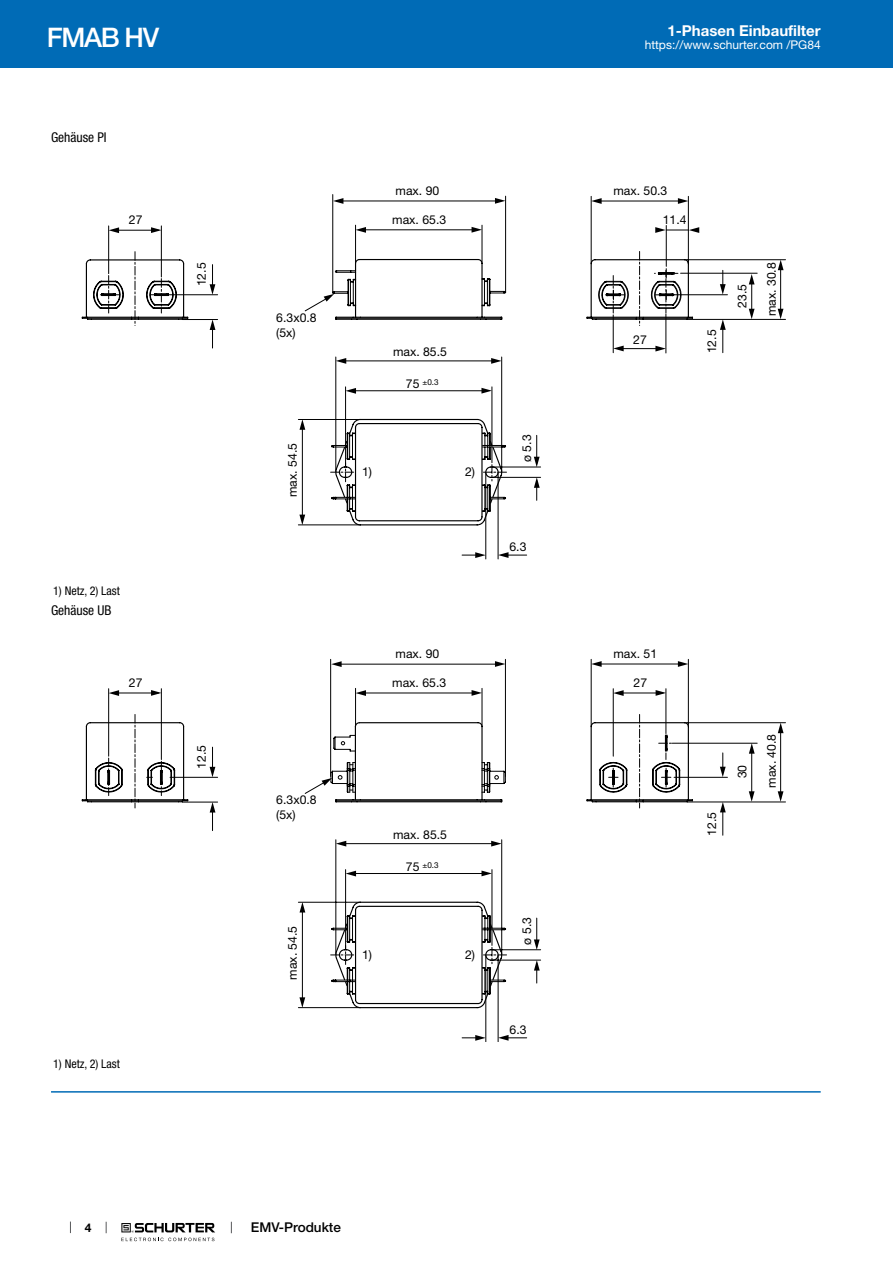
<style>
.page{position:relative;width:893px;height:1263px;background:#fff}
.page>*{position:absolute;margin:0;border:0;box-sizing:border-box;transform-origin:0 0}
.t1{font:500 27px "Helvetica Neue LT";letter-spacing:-.05em;color:#fff}
.t2{font:700 15px "Helvetica Neue LT";color:#fff}
.t3{font:condensed 13.5px "Helvetica Neue LT";color:#000}
.t4{font:500 13.5px "Helvetica Neue LT";color:#000}
.t5{font:12.3px/14.7px "Helvetica Neue LT";color:#000}
.t6{font:12px "Helvetica Neue LT";color:#fff}
.t7{font:condensed 12px "Helvetica Neue LT";color:#000}
.t8{font:700 12px "Helvetica Neue LT";color:#000}
.t9{font:8.1px "Helvetica Neue LT";color:#000}
</style>
<div class="page">
<svg style="left:70px;top:1221px;width:1px;height:12px"></svg>
<svg style="left:121px;top:1223px;width:94px;height:18px"></svg>
<div style="left:0;top:0;width:893px;height:68px;background:#006bb6"></div>
<hr style="left:113px;top:230px;width:46px;height:1px;background:#000">
<svg style="left:332px;top:194px;width:356px;height:57px"></svg>
<hr style="left:108px;top:226px;width:1px;height:48px;background:#000">
<hr style="left:161px;top:226px;width:1px;height:51px;background:#000">
<hr style="left:666px;top:225px;width:1px;height:41px;background:#000">
<hr style="left:674px;top:294px;width:53px;height:1px;background:#000">
<hr style="left:681px;top:273px;width:76px;height:1px;background:#000">
<hr style="left:687px;top:319px;width:98px;height:1px;background:#000">
<hr style="left:780px;top:264px;width:1px;height:52px;background:#000">
<hr style="left:685px;top:259px;width:100px;height:1px;background:#000">
<hr style="left:591px;top:196px;width:1px;height:67px;background:#000">
<hr style="left:688px;top:196px;width:1px;height:67px;background:#000">
<hr style="left:613px;top:315px;width:1px;height:38px;background:#000">
<hr style="left:666px;top:314px;width:1px;height:39px;background:#000">
<hr style="left:596px;top:201px;width:86px;height:1px;background:#000">
<svg style="left:109px;top:227px;width:10px;height:6px"></svg>
<svg style="left:151px;top:227px;width:10px;height:6px"></svg>
<svg style="left:655px;top:227px;width:44px;height:6px"></svg>
<svg style="left:591px;top:198px;width:11px;height:6px"></svg>
<svg style="left:678px;top:198px;width:10px;height:6px"></svg>
<svg style="left:356px;top:227px;width:10px;height:6px"></svg>
<svg style="left:472px;top:227px;width:10px;height:6px"></svg>
<svg style="left:333px;top:198px;width:10px;height:6px"></svg>
<svg style="left:495px;top:198px;width:10px;height:6px"></svg>
<svg style="left:82px;top:251px;width:612px;height:100px"></svg>
<svg style="left:778px;top:260px;width:6px;height:10px"></svg>
<svg style="left:778px;top:309px;width:5px;height:10px"></svg>
<svg style="left:720px;top:319px;width:6px;height:34px"></svg>
<svg style="left:720px;top:270px;width:6px;height:25px"></svg>
<svg style="left:749px;top:274px;width:6px;height:45px"></svg>
<hr style="left:493px;top:477px;width:48px;height:1px;background:#000">
<hr style="left:485px;top:473px;width:1px;height:86px;background:#000">
<hr style="left:498px;top:473px;width:1px;height:86px;background:#000">
<hr style="left:492px;top:387px;width:1px;height:76px;background:#000">
<hr style="left:492px;top:467px;width:49px;height:1px;background:#000">
<hr style="left:501px;top:357px;width:1px;height:115px;background:#000">
<hr style="left:298px;top:525px;width:62px;height:1px;background:#000">
<hr style="left:298px;top:419px;width:62px;height:1px;background:#000">
<hr style="left:302px;top:424px;width:1px;height:97px;background:#000">
<hr style="left:345px;top:387px;width:1px;height:78px;background:#000">
<hr style="left:351px;top:390px;width:135px;height:1px;background:#000">
<hr style="left:336px;top:357px;width:1px;height:115px;background:#000">
<hr style="left:340px;top:361px;width:156px;height:1px;background:#000">
<svg style="left:299px;top:420px;width:6px;height:10px"></svg>
<svg style="left:299px;top:515px;width:6px;height:10px"></svg>
<svg style="left:346px;top:388px;width:10px;height:6px"></svg>
<svg style="left:481px;top:388px;width:11px;height:6px"></svg>
<svg style="left:336px;top:358px;width:10px;height:6px"></svg>
<svg style="left:491px;top:358px;width:11px;height:6px"></svg>
<svg style="left:534px;top:477px;width:6px;height:23px"></svg>
<svg style="left:534px;top:435px;width:6px;height:32px"></svg>
<svg style="left:462px;top:552px;width:24px;height:6px"></svg>
<svg style="left:498px;top:552px;width:29px;height:6px"></svg>
<svg style="left:331px;top:418px;width:175px;height:108px"></svg>
<hr style="left:113px;top:693px;width:46px;height:1px;background:#000">
<hr style="left:505px;top:659px;width:1px;height:117px;background:#000">
<hr style="left:330px;top:659px;width:1px;height:117px;background:#000">
<svg style="left:330px;top:664px;width:358px;height:138px"></svg>
<hr style="left:108px;top:689px;width:1px;height:67px;background:#000">
<hr style="left:161px;top:689px;width:1px;height:70px;background:#000">
<hr style="left:87px;top:800px;width:45px;height:1px;background:#000">
<hr style="left:618px;top:693px;width:45px;height:1px;background:#000">
<hr style="left:613px;top:689px;width:1px;height:67px;background:#000">
<hr style="left:666px;top:689px;width:1px;height:45px;background:#000">
<hr style="left:674px;top:777px;width:53px;height:1px;background:#000">
<hr style="left:672px;top:743px;width:85px;height:1px;background:#000">
<hr style="left:687px;top:802px;width:98px;height:1px;background:#000">
<hr style="left:751px;top:747px;width:1px;height:47px;background:#000">
<hr style="left:780px;top:727px;width:1px;height:72px;background:#000">
<hr style="left:685px;top:722px;width:100px;height:1px;background:#000">
<hr style="left:591px;top:659px;width:1px;height:67px;background:#000">
<hr style="left:688px;top:659px;width:1px;height:67px;background:#000">
<hr style="left:596px;top:664px;width:86px;height:1px;background:#000">
<hr style="left:486px;top:955px;width:1px;height:87px;background:#000">
<hr style="left:498px;top:955px;width:1px;height:87px;background:#000">
<svg style="left:109px;top:690px;width:10px;height:6px"></svg>
<svg style="left:151px;top:690px;width:10px;height:6px"></svg>
<svg style="left:613px;top:690px;width:11px;height:6px"></svg>
<svg style="left:656px;top:690px;width:10px;height:6px"></svg>
<svg style="left:591px;top:661px;width:11px;height:6px"></svg>
<svg style="left:678px;top:661px;width:10px;height:6px"></svg>
<svg style="left:356px;top:690px;width:10px;height:6px"></svg>
<svg style="left:472px;top:690px;width:10px;height:6px"></svg>
<svg style="left:331px;top:661px;width:11px;height:6px"></svg>
<svg style="left:495px;top:661px;width:10px;height:6px"></svg>
<svg style="left:778px;top:723px;width:6px;height:10px"></svg>
<svg style="left:778px;top:791px;width:5px;height:11px"></svg>
<svg style="left:720px;top:802px;width:6px;height:33px"></svg>
<svg style="left:720px;top:753px;width:6px;height:24px"></svg>
<svg style="left:749px;top:743px;width:6px;height:11px"></svg>
<svg style="left:749px;top:791px;width:6px;height:11px"></svg>
<svg style="left:462px;top:1035px;width:24px;height:6px"></svg>
<svg style="left:498px;top:1035px;width:29px;height:6px"></svg>
<svg style="left:95px;top:714px;width:585px;height:294px"></svg>
<hr style="left:51px;top:1091px;width:770px;height:1px;background:#006bb6">
<h1 class="t1" style="left:47px;top:21px;width:114px">FMAB HV</h1>
<p class="t3" style="left:51px;top:130px;width:57px">Gehäuse PI</p>
<p class="t5" style="left:129px;top:212px;width:15px">27</p>
<p class="t5" style="left:194px;top:286px;width:25px;rotate:-90deg">12.5</p>
<p class="t7" style="left:53px;top:584px;width:68px">1) Netz, 2) Last</p>
<p class="t3" style="left:51px;top:603px;width:62px">Gehäuse UB</p>
<p class="t5" style="left:129px;top:675px;width:15px">27</p>
<p class="t5" style="left:194px;top:769px;width:25px;rotate:-90deg">12.5</p>
<p class="t7" style="left:53px;top:1057px;width:68px">1) Netz, 2) Last</p>
<p class="t5" style="left:276px;top:310px;width:42px">6.3x0.8 (5x)</p>
<p class="t5" style="left:285px;top:497px;width:55px;rotate:-90deg">max. 54.5</p>
<p class="t5" style="left:276px;top:793px;width:42px">6.3x0.8 (5x)</p>
<p class="t5" style="left:285px;top:980px;width:55px;rotate:-90deg">max. 54.5</p>
<p class="t5" style="left:396px;top:183px;width:45px">max. 90</p>
<p class="t5" style="left:392px;top:212px;width:55px">max. 65.3</p>
<p class="t5" style="left:393px;top:344px;width:55px">max. 85.5</p>
<p class="t5" style="left:406px;top:376px;width:15px">75</p>
<p class="t9" style="left:422px;top:377px;width:18px">±0.3</p>
<p class="t5" style="left:362px;top:464px;width:11px">1)</p>
<p class="t5" style="left:465px;top:464px;width:11px">2)</p>
<p class="t5" style="left:519px;top:462px;width:29px;rotate:-90deg">ø 5.3</p>
<p class="t5" style="left:509px;top:539px;width:19px">6.3</p>
<p class="t5" style="left:396px;top:646px;width:45px">max. 90</p>
<p class="t5" style="left:392px;top:675px;width:55px">max. 65.3</p>
<p class="t5" style="left:393px;top:827px;width:55px">max. 85.5</p>
<p class="t5" style="left:406px;top:859px;width:15px">75</p>
<p class="t9" style="left:422px;top:860px;width:18px">±0.3</p>
<p class="t5" style="left:362px;top:947px;width:11px">1)</p>
<p class="t5" style="left:465px;top:947px;width:11px">2)</p>
<p class="t5" style="left:519px;top:945px;width:29px;rotate:-90deg">ø 5.3</p>
<p class="t5" style="left:509px;top:1021px;width:19px">6.3</p>
<p class="t8" style="left:85px;top:1220px;width:8px">4</p>
<p class="t4" style="left:251px;top:1219px;width:92px">EMV-Produkte</p>
<p class="t2" style="left:667px;top:21px;width:155px">1-Phasen Einbaufilter</p>
<p class="t6" style="left:645px;top:38px;width:178px">https://www.schurter.com /PG84</p>
<p class="t5" style="left:613px;top:183px;width:55px">max. 50.3</p>
<p class="t5" style="left:663px;top:212px;width:25px">11.4</p>
<p class="t5" style="left:633px;top:332px;width:15px">27</p>
<p class="t5" style="left:704px;top:353px;width:25px;rotate:-90deg">12.5</p>
<p class="t5" style="left:735px;top:308px;width:25px;rotate:-90deg">23.5</p>
<p class="t5" style="left:764px;top:316px;width:55px;rotate:-90deg">max. 30.8</p>
<p class="t5" style="left:613px;top:646px;width:45px">max. 51</p>
<p class="t5" style="left:633px;top:675px;width:15px">27</p>
<p class="t5" style="left:704px;top:836px;width:25px;rotate:-90deg">12.5</p>
<p class="t5" style="left:735px;top:778px;width:15px;rotate:-90deg">30</p>
<p class="t5" style="left:764px;top:788px;width:55px;rotate:-90deg">max. 40.8</p>
</div>
